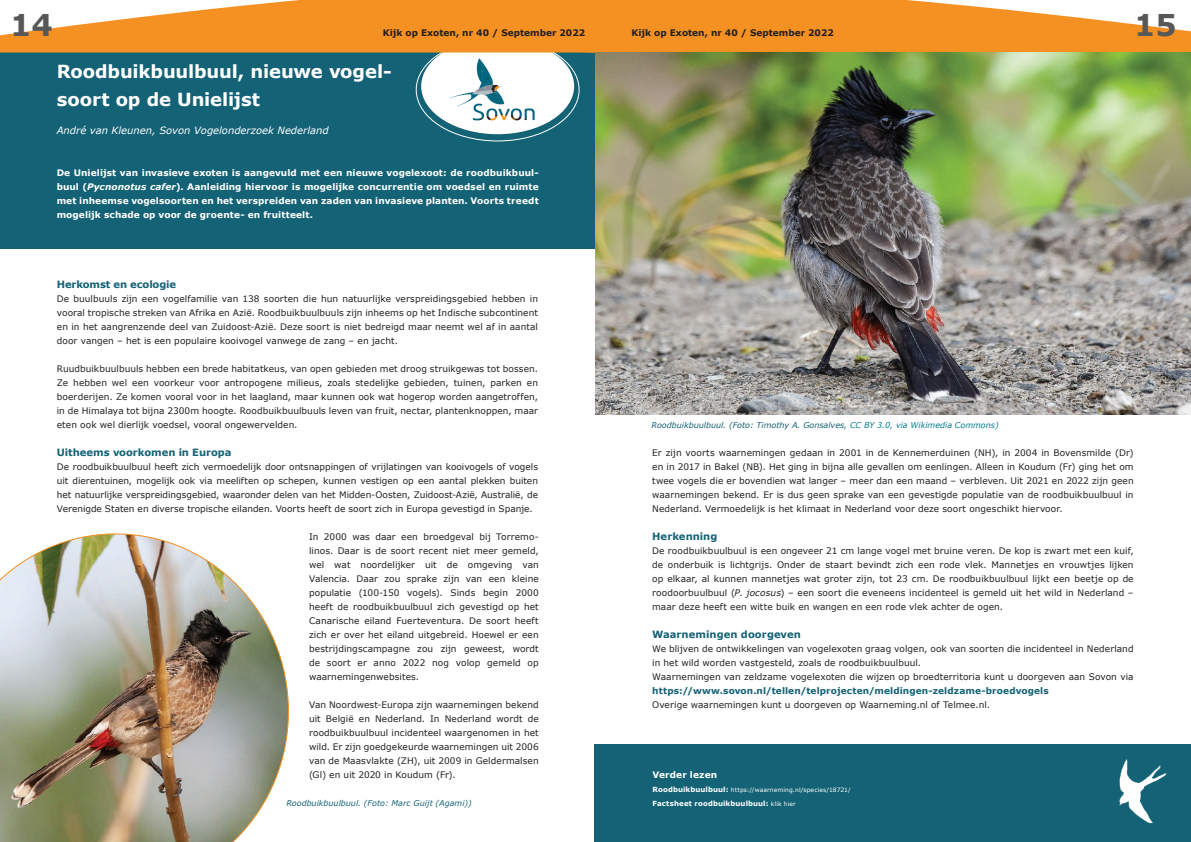
<style>
.page{position:relative;width:1191px;height:842px;background:#fff}
.page>*{position:absolute;margin:0;border:0;box-sizing:border-box;transform-origin:0 0}
.t1{font:700 30px "Verdana";color:#595859}
.t2{font:700 18px "Verdana";letter-spacing:-.01em;color:#fff}
.t3{font:700 10px "Verdana";letter-spacing:-.005em;color:#146276}
.t4{font:italic 10px "Verdana";color:#fff}
.t5{font:9px/14px "Verdana";letter-spacing:.005em;color:#231f20;text-align:justify}
.t6{font:700 9px/14px "Verdana";letter-spacing:.015em;color:#fff;text-align:justify}
.t7{font:700 9px "Verdana";letter-spacing:.01em;color:#146276}
.t8{font:700 9px "Verdana";color:#231f20}
.t9{font:italic 8px "Verdana";color:#146276}
.t10{font:700 7px "Verdana";letter-spacing:.02em;color:#fff}
.t11{font:6px "Verdana";letter-spacing:.02em;color:#fff}
.s1{font-style:italic}
.s2{color:#057a90}
.s3{font-weight:700;font-size:7px}
.s4{font-weight:400;font-size:6px}
</style>
<div class="page">
<div style="left:0;top:50px;width:595px;height:198px;background:#146276"></div>
<div style="left:421px;top:38px;width:153px;height:96px;background:#fff;border-radius:50%"></div>
<svg style="left:0;top:0;width:1191px;height:53px;background:#f4a042"></svg>
<img style="left:595px;top:53px;width:596px;height:361px">
<img style="left:437px;top:56px;width:119px;height:76px">
<img style="left:0;top:533px;width:289px;height:309px">
<div style="left:595px;top:745px;width:596px;height:97px;background:#146276"></div>
<img style="left:1119px;top:759px;width:48px;height:65px">
<h1 class="t1" style="left:10px;top:6px;width:44px">14</h1>
<p class="t8" style="left:383px;top:27px;width:204px">Kijk op Exoten, nr 40 / September 2022</p>
<p class="t8" style="left:631px;top:27px;width:204px">Kijk op Exoten, nr 40 / September 2022</p>
<h2 class="t2" style="left:57px;top:60px;width:337px">Roodbuikbuulbuul, nieuwe vogel-</h2>
<h2 class="t2" style="left:57px;top:88px;width:205px">soort op de Unielijst</h2>
<p class="t4" style="left:57px;top:124px;width:273px">André van Kleunen, Sovon Vogelonderzoek Nederland</p>
<p class="t6" style="left:57px;top:166px;width:483px">De Unielijst van invasieve exoten is aangevuld met een nieuwe vogelexoot: de roodbuikbuul&shy;buul (<span class="s1">Pycnonotus cafer</span>). Aanleiding hiervoor is mogelijke concurrentie om voedsel en ruimte met inheemse vogelsoorten en het verspreiden van zaden van invasieve planten. Voorts treedt mogelijk schade op voor de groente- en fruitteelt.</p>
<h1 class="t1" style="left:1134px;top:6px;width:44px">15</h1>
<p class="t3" style="left:57px;top:278px;width:121px">Herkomst en ecologie</p>
<p class="t5" style="left:57px;top:292px;width:483px">De buulbuuls zijn een vogelfamilie van 138 soorten die hun natuurlijke verspreidingsgebied hebben in vooral tropische streken van Afrika en Azië. Roodbuikbuulbuuls zijn inheems op het Indische subcontinent en in het aangrenzende deel van Zuidoost-Azië. Deze soort is niet bedreigd maar neemt wel af in aantal door vangen – het is een populaire kooivogel vanwege de zang – en jacht.</p>
<p class="t5" style="left:57px;top:362px;width:483px">Ruudbuikbuulbuuls hebben een brede habitatkeus, van open gebieden met droog struikgewas tot bossen.<br>Ze hebben wel een voorkeur voor antropogene milieus, zoals stedelijke gebieden, tuinen, parken en boerderijen. Ze komen vooral voor in het laagland, maar kunnen ook wat hogerop worden aangetroffen, in de Himalaya tot bijna 2300m hoogte. Roodbuikbuulbuuls leven van fruit, nectar, plantenknoppen, maar eten ook wel dierlijk voedsel, vooral ongewervelden.</p>
<p class="t3" style="left:57px;top:446px;width:176px">Uitheems voorkomen in Europa</p>
<p class="t5" style="left:57px;top:460px;width:483px">De roodbuikbuulbuul heeft zich vermoedelijk door ontsnappingen of vrijlatingen van kooivogels of vogels uit dierentuinen, mogelijk ook via meeliften op schepen, kunnen vestigen op een aantal plekken buiten het natuurlijke verspreidingsgebied, waaronder delen van het Midden-Oosten, Zuidoost-Azië, Australië, de Verenigde Staten en diverse tropische eilanden. Voorts heeft de soort zich in Europa gevestigd in Spanje.</p>
<p class="t5" style="left:309px;top:530px;width:231px">In 2000 was daar een broedgeval bij Torremo&shy;linos. Daar is de soort recent niet meer gemeld, wel wat noordelijker uit de omgeving van Valencia. Daar zou sprake zijn van een kleine populatie (100-150 vogels). Sinds begin 2000 heeft de roodbuikbuulbuul zich gevestigd op het Canarische eiland Fuerteventura. De soort heeft zich er over het eiland uitgebreid. Hoewel er een bestrijdingscampagne zou zijn geweest, wordt de soort er anno 2022 nog volop gemeld op waarnemingenwebsites.</p>
<p class="t5" style="left:309px;top:698px;width:231px">Van Noordwest-Europa zijn waarnemingen bekend uit België en Nederland. In Nederland wordt de roodbuikbuulbuul incidenteel waargenomen in het wild. Er zijn goedgekeurde waarnemingen uit 2006 van de Maasvlakte (ZH), uit 2009 in Geldermalsen (Gl) en uit 2020 in Koudum (Fr).</p>
<p class="t9" style="left:286px;top:798px;width:187px">Roodbuikbuulbuul. (Foto: Marc Guijt (Agami))</p>
<p class="t9" style="left:651px;top:420px;width:349px">Roodbuikbuulbuul. (Foto: Timothy A. Gonsalves, <span class="s2">CC BY 3.0, via Wikimedia Commons)</span></p>
<p class="t5" style="left:652px;top:446px;width:483px">Er zijn voorts waarnemingen gedaan in 2001 in de Kennemerduinen (NH), in 2004 in Bovensmilde (Dr) en in 2017 in Bakel (NB). Het ging in bijna alle gevallen om eenlingen. Alleen in Koudum (Fr) ging het om twee vogels die er bovendien wat langer – meer dan een maand – verbleven. Uit 2021 en 2022 zijn geen waarnemingen bekend. Er is dus geen sprake van een gevestigde populatie van de roodbuikbuulbuul in Nederland. Vermoedelijk is het klimaat in Nederland voor deze soort ongeschikt hiervoor.</p>
<p class="t3" style="left:652px;top:530px;width:67px">Herkenning</p>
<p class="t5" style="left:652px;top:544px;width:483px">De roodbuikbuulbuul is een ongeveer 21 cm lange vogel met bruine veren. De kop is zwart met een kuif, de onderbuik is lichtgrijs. Onder de staart bevindt zich een rode vlek. Mannetjes en vrouwtjes lijken op elkaar, al kunnen mannetjes wat groter zijn, tot 23 cm. De roodbuikbuulbuul lijkt een beetje op de roodoorbuulbuul (<span class="s1">P. jocosus</span>) – een soort die eveneens incidenteel is gemeld uit het wild in Nederland – maar deze heeft een witte buik en wangen en een rode vlek achter de ogen.</p>
<p class="t3" style="left:652px;top:628px;width:150px">Waarnemingen doorgeven</p>
<p class="t5" style="left:652px;top:642px;width:483px;text-align:left">We blijven de ontwikkelingen van vogelexoten graag volgen, ook van soorten die incidenteel in Nederland in het wild worden vastgesteld, zoals de roodbuikbuulbuul.<br>Waarnemingen van zeldzame vogelexoten die wijzen op broedterritoria kunt u doorgeven aan Sovon via</p>
<p class="t7" style="left:652px;top:685px;width:398px">https://www.sovon.nl/tellen/telprojecten/meldingen-zeldzame-broedvogels</p>
<p class="t5" style="left:652px;top:698px;width:339px">Overige waarnemingen kunt u doorgeven op Waarneming.nl of Telmee.nl.</p>
<p class="t6" style="left:652px;top:768px;width:66px">Verder lezen</p>
<p class="t11" style="left:652px;top:786px;width:200px"><span class="s3">Roodbuikbuulbuul:</span> https://waarneming.nl/species/18721/</p>
<p class="t10" style="left:652px;top:799px;width:145px">Factsheet roodbuikbuulbuul: <span class="s4">klik hier</span></p>
</div>
